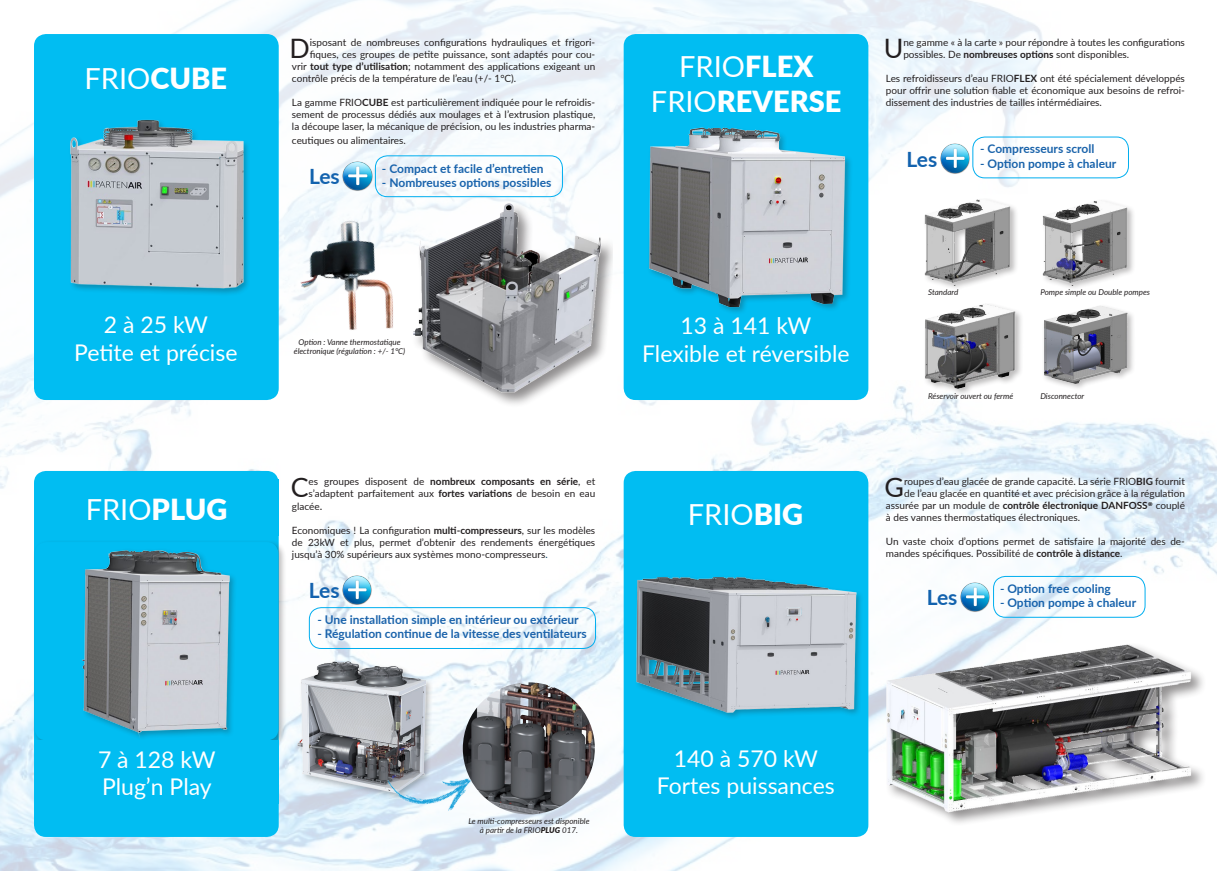
<style>
.page{position:relative;width:1219px;height:871px;background:#fff}
.page>*{position:absolute;margin:0;border:0;box-sizing:border-box;transform-origin:0 0}
.t1{font:29px "Lato";color:#fff}
.t2{font:900 29px "Lato";color:#fff}
.t3{font:26.7px "Lato";color:#231f20}
.t4{font:23px "Lato";color:#fff}
.t5{font:700 21px "Lato";letter-spacing:-.015em;color:#1262ae}
.t6{font:700 12px "Lato";color:#1863ac}
.t7{font:700 12px "Lato";color:#1b63ab}
.t8{font:700 12px "Lato";color:#1a63aa}
.t9{font:10px/12px "Lato";color:#231f20;text-align:justify}
.t10{font:700 10px "Lato";color:#231f20}
.t11{font:italic 8px "Lato";color:#231f20}
.s1{font-weight:900}
.s2{font-weight:700}
.s3{font-weight:400}
.s4{color:#1a63aa}
.s5{font-size:11px}
.s6{color:#004264}
.s7{font-family:"Calibri"}
</style>
<div class="page">
<img style="left:0;top:494px;width:1216px;height:376px">
<img style="left:0;top:0;width:1217px;height:494px">
<img style="left:463px;top:682px;width:132px;height:132px;border-radius:66px">
<div style="left:34px;top:34px;width:245px;height:366px;background:#01bdf2;border-radius:12px"></div>
<div style="left:624px;top:34px;width:244px;height:366px;background:#01bdf2;border-radius:12px"></div>
<div style="left:624px;top:471px;width:244px;height:365px;background:#01bdf2;border-radius:12px"></div>
<div style="left:375px;top:155px;width:188px;height:42px;border:1px solid #00aeef;border-radius:12px"></div>
<div style="left:972px;top:136px;width:157px;height:42px;border:1px solid #00aeef;border-radius:12px"></div>
<div style="left:309px;top:607px;width:287px;height:41px;border:1px solid #00aeef;border-radius:12px"></div>
<div style="left:993px;top:575px;width:152px;height:42px;border:1px solid #00aeef;border-radius:12px"></div>
<img style="left:636px;top:577px;width:225px;height:141px">
<div style="left:34px;top:471px;width:245px;height:365px;background:#01bdf2;border-radius:12px"></div>
<div style="left:32px;top:539px;width:255px;height:209px;background:#231f20;opacity:.3"></div>
<div style="left:35px;top:542px;width:244px;height:198px;background:#01bdf2;border-radius:12px"></div>
<img style="left:82px;top:550px;width:153px;height:188px">
<div style="left:35px;top:479px;width:244px;height:57px;background:#01bdf2"></div>
<div style="left:35px;top:740px;width:244px;height:64px;background:#01bdf2"></div>
<img style="left:70px;top:119px;width:178px;height:175px">
<img style="left:649px;top:127px;width:202px;height:185px">
<img style="left:278px;top:202px;width:134px;height:156px">
<div style="left:412px;top:201px;width:200px;height:207px;background:#231f20;opacity:.5"></div>
<img style="left:412px;top:198px;width:192px;height:202px">
<div style="left:923px;top:199px;width:96px;height:94px;background:#231f20;opacity:.3"></div>
<img style="left:925px;top:199px;width:86px;height:87px">
<div style="left:923px;top:303px;width:100px;height:94px;background:#231f20;opacity:.3"></div>
<img style="left:925px;top:303px;width:91px;height:87px">
<div style="left:1041px;top:199px;width:95px;height:94px;background:#231f20;opacity:.3"></div>
<img style="left:1043px;top:199px;width:85px;height:87px">
<div style="left:1042px;top:303px;width:94px;height:88px;background:#231f20;opacity:.3"></div>
<img style="left:1039px;top:303px;width:92px;height:86px">
<img style="left:871px;top:630px;width:345px;height:201px">
<div style="left:295px;top:660px;width:139px;height:141px;background:#231f20;opacity:.3"></div>
<img style="left:296px;top:653px;width:135px;height:144px">
<img style="left:342px;top:161px;width:31px;height:31px">
<img style="left:939px;top:143px;width:31px;height:31px">
<img style="left:342px;top:574px;width:31px;height:31px">
<img style="left:959px;top:581px;width:32px;height:31px">
<img style="left:375px;top:735px;width:114px;height:114px">
<p class="t1" style="left:85px;top:58px;width:144px">FRIO<span class="s1">CUBE</span></p>
<p class="t3" style="left:290px;top:30px;width:22px">D</p>
<p class="t9" style="left:310px;top:36px;width:287px">isposant de nombreuses configurations hydrauliques et frigori-</p>
<p class="t9" style="left:310px;top:48px;width:287px">fiques, ces groupes de petite puissance, sont adaptés pour cou-</p>
<p class="t9" style="left:292px;top:60px;width:305px">vrir <span class="s2">tout type d’utilisation</span>; notamment des applications exigeant un</p>
<p class="t9" style="left:292px;top:72px;width:226px">contrôle précis de la température de l’eau (+/- 1°C).</p>
<p class="t9" style="left:292px;top:96px;width:305px">La gamme FRIO<span class="s2">CUBE</span> est particulièrement indiquée pour le refroidis&shy;sement de processus dédiés aux moulages et à l’extrusion plastique, la découpe laser, la mécanique de précision, ou les industries pharma-</p>
<p class="t9" style="left:292px;top:133px;width:115px">ceutiques ou alimentaires.</p>
<p class="t6" style="left:382px;top:159px;width:163px">- Compact et facile d’entretien</p>
<p class="t5" style="left:309px;top:161px;width:32px">Les</p>
<p class="t6" style="left:382px;top:174px;width:171px">- Nombreuses options possibles</p>
<p class="t1" style="left:679px;top:46px;width:136px">FRIO<span class="s1">FLEX</span></p>
<p class="t2" style="left:651px;top:80px;width:192px"><span class="s3">FRIO</span>REVERSE</p>
<p class="t3" style="left:884px;top:29px;width:21px">U</p>
<p class="t9" style="left:903px;top:36px;width:283px">ne gamme « à la carte » pour répondre à toutes les configurations possibles. De <span class="s2">nombreuses options</span> sont disponibles.</p>
<p class="t9" style="left:886px;top:72px;width:301px">Les refroidisseurs d’eau FRIO<span class="s2">FLEX</span> ont été spécialement développés pour offrir une solution fiable et économique aux besoins de refroi&shy;dissement des industries de tailles intérmédiaires.</p>
<p class="t5" style="left:906px;top:143px;width:32px">Les</p>
<p class="t8" style="left:980px;top:140px;width:116px">- Compresseurs scroll</p>
<p class="t6" style="left:980px;top:154px;width:138px"><span class="s4">- Option</span> pompe à chaleur</p>
<p class="t11" style="left:928px;top:286px;width:32px">Standard</p>
<p class="t11" style="left:1040px;top:286px;width:111px">Pompe simple ou Double pompes</p>
<p class="t4" style="left:104px;top:308px;width:106px">2 à 25 kW</p>
<p class="t4" style="left:74px;top:336px;width:165px">Petite et précise</p>
<p class="t11" style="left:299px;top:336px;width:104px">Option : Vanne thermostatique</p>
<p class="t11" style="left:294px;top:345px;width:113px">électronique (régulation : +/- 1°C)</p>
<p class="t4" style="left:681px;top:309px;width:132px">13 à 141 kW</p>
<p class="t4" style="left:642px;top:336px;width:209px">Flexible et réversible</p>
<p class="t11" style="left:928px;top:390px;width:86px">Réservoir ouvert ou fermé</p>
<p class="t11" style="left:1040px;top:390px;width:45px">Disconnector</p>
<p class="t1" style="left:86px;top:488px;width:143px">FRIO<span class="s1">PLUG</span></p>
<p class="t3" style="left:291px;top:467px;width:19px">C</p>
<p class="t9" style="left:309px;top:474px;width:288px">es groupes disposent de <span class="s2">nombreux composants en série</span>, et s’adaptent parfaitement aux <span class="s2">fortes variations</span> de besoin en eau</p>
<p class="t9" style="left:292px;top:499px;width:32px">glacée<span class="s5">.</span></p>
<p class="t9" style="left:292px;top:523px;width:305px">Economiques ! La configuration <span class="s2">multi-compresseurs</span>, sur les modèles de 23kW et plus, permet d’obtenir des rendements énergétiques jusqu’à 30% supérieurs aux systèmes mono-compresseurs<span class="s6">.</span></p>
<p class="t1" style="left:688px;top:493px;width:117px">FRIO<span class="s1">BIG</span></p>
<p class="t3" style="left:885px;top:467px;width:21px">G</p>
<p class="t9" style="left:904px;top:474px;width:282px">roupes d’eau glacée de grande capacité. La série FRIO<span class="s2">BIG</span> fournit</p>
<p class="t9" style="left:904px;top:486px;width:282px">de l’eau glacée en quantité et avec précision grâce à la régulation</p>
<p class="t10" style="left:886px;top:497px;width:301px"><span class="s3">assurée par un module de</span> contrôle électronique DANFOSS<span class="s7">®</span> <span class="s3">couplé</span></p>
<p class="t9" style="left:886px;top:510px;width:196px">à des vannes thermostatiques électroniques.</p>
<p class="t9" style="left:886px;top:534px;width:301px">Un vaste choix d’options permet de satisfaire la majorité des de&shy;mandes spécifiques. Possibilité de <span class="s2">contrôle à distance</span>.</p>
<p class="t5" style="left:309px;top:575px;width:32px">Les</p>
<p class="t5" style="left:927px;top:581px;width:32px">Les</p>
<p class="t7" style="left:317px;top:610px;width:263px">- Une installation simple en intérieur ou extérieur</p>
<p class="t7" style="left:317px;top:625px;width:271px">- Régulation continue de la vitesse des ventilateurs</p>
<p class="t6" style="left:1000px;top:579px;width:112px">- Option free cooling</p>
<p class="t6" style="left:1000px;top:594px;width:138px">- Option pompe à chaleur</p>
<p class="t4" style="left:98px;top:742px;width:119px">7 à 128 kW</p>
<p class="t4" style="left:102px;top:770px;width:111px">Plug’n Play</p>
<p class="t4" style="left:674px;top:741px;width:146px">140 à 570 kW</p>
<p class="t4" style="left:657px;top:769px;width:179px">Fortes puissances</p>
<p class="t11" style="left:468px;top:814px;width:123px">Le multi-compresseurs est disponible</p>
<p class="t11" style="left:480px;top:824px;width:99px">à partir de la FRIO<span class="s1">PLUG</span> 017.</p>
</div>
